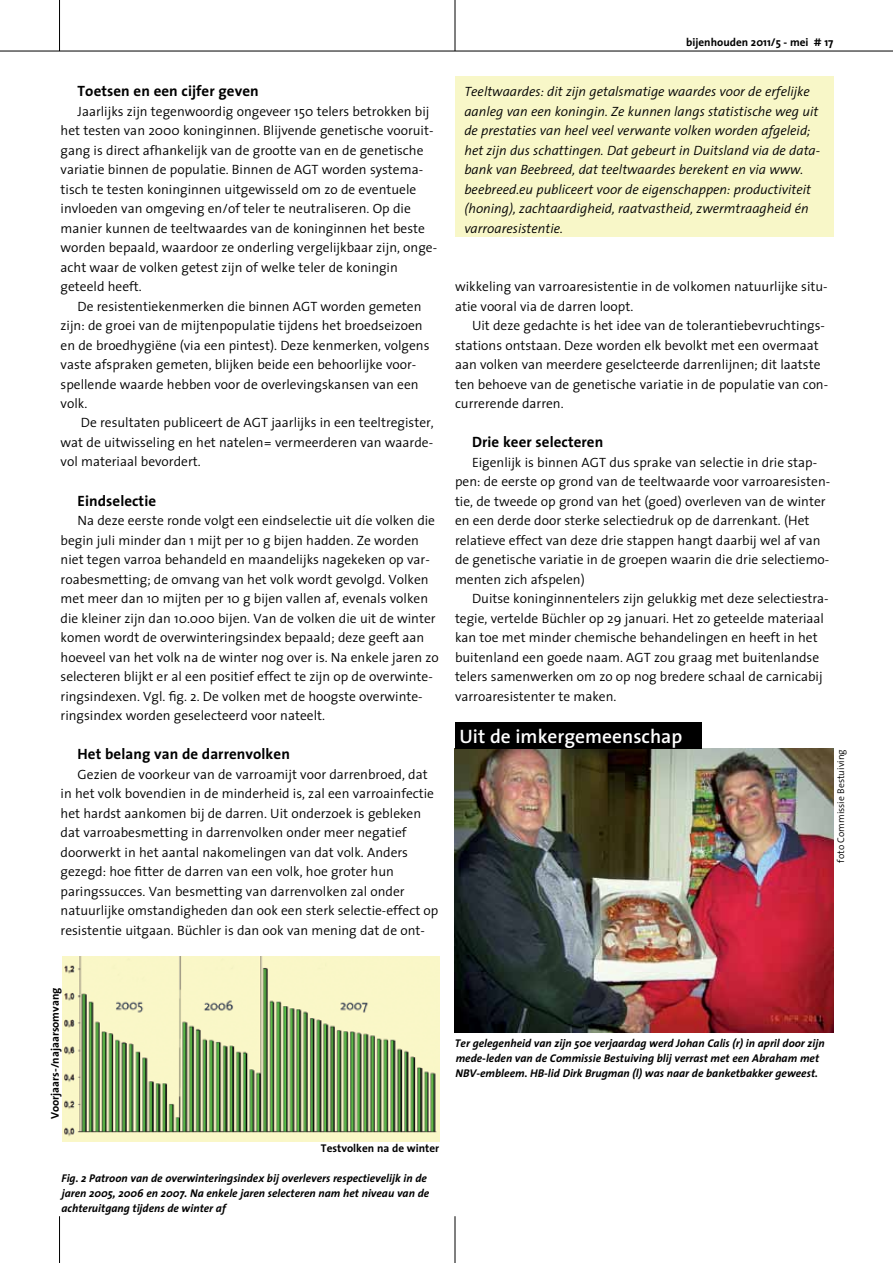
<style>
.page{position:relative;width:893px;height:1263px;background:#fff}
.page>*{position:absolute;margin:0;border:0;box-sizing:border-box;transform-origin:0 0}
.t1{font:600 19.5px "The Sans";color:#fff}
.t2{font:700 15px "The Sans";letter-spacing:.005em;color:#000}
.t3{font:300 13.5px/19.5px "The Sans";color:#000}
.t4{font:italic 300 13.5px/19.5px "The Sans";color:#000}
.t5{font:italic 700 11.25px/15px "The Sans";color:#000}
.t6{font:700 11.25px "The Sans";color:#000}
.t7{font:300 9.75px "The Sans";color:#000}
</style>
<div class="page">
<hr style="left:0;top:51px;width:893px;height:1px;background:#000">
<hr style="left:59px;top:0;width:1px;height:51px;background:#000">
<hr style="left:455px;top:0;width:1px;height:51px;background:#000">
<hr style="left:59px;top:1216px;width:1px;height:47px;background:#000">
<hr style="left:455px;top:1216px;width:1px;height:47px;background:#000">
<div style="left:455px;top:77px;width:379px;height:160px;background:#f8f7c8"></div>
<img style="left:63px;top:957px;width:376px;height:184px">
<img style="left:455px;top:749px;width:378px;height:283px">
<div style="left:455px;top:722px;width:246px;height:27px;background:#000"></div>
<p class="t2" style="left:78px;top:78px;width:183px">Toetsen en een cijfer geven</p>
<p class="t3" style="left:61px;top:101px;width:378px;text-indent:17px">Jaarlijks zijn tegenwoordig ongeveer 150 telers betrokken bij het testen van 2000 koninginnen. Blijvende genetische vooruit&shy;gang is direct afhankelijk van de grootte van en de genetische variatie binnen de populatie. Binnen de AGT worden systema&shy;tisch te testen koninginnen uitgewisseld om zo de eventuele invloeden van omgeving en/of teler te neutraliseren. Op die manier kunnen de teeltwaardes van de koninginnen het beste worden bepaald, waardoor ze onderling vergelijkbaar zijn, onge&shy;acht waar de volken getest zijn of welke teler de koningin geteeld heeft.</p>
<p class="t3" style="left:61px;top:296px;width:370px;text-indent:17px">De resistentiekenmerken die binnen AGT worden gemeten zijn: de groei van de mijtenpopulatie tijdens het broedseizoen en de broedhygiëne (via een pintest). Deze kenmerken, volgens vaste afspraken gemeten, blijken beide een behoorlijke voor&shy;spellende waarde hebben voor de overlevingskansen van een volk.</p>
<p class="t3" style="left:61px;top:413px;width:375px;text-align:justify;text-indent:20px">De resultaten publiceert de AGT jaarlijks in een teeltregister, wat de uitwisseling en het natelen= vermeerderen van waarde&shy;vol materiaal bevordert.</p>
<p class="t2" style="left:78px;top:488px;width:80px">Eindselectie</p>
<p class="t3" style="left:61px;top:510px;width:380px;text-indent:17px">Na deze eerste ronde volgt een eindselectie uit díe volken die begin juli minder dan 1 mijt per 10 g bijen hadden. Ze worden niet tegen varroa behandeld en maandelijks nagekeken op var&shy;roabesmetting; de omvang van het volk wordt gevolgd. Volken met meer dan 10 mijten per 10 g bijen vallen af, evenals volken die kleiner zijn dan 10.000 bijen. Van de volken die uit de winter komen wordt de overwinteringsindex bepaald; deze geeft aan hoeveel van het volk na de winter nog over is. Na enkele jaren zo selecteren blijkt er al een positief effect te zijn op de overwinte&shy;ringsindexen. Vgl. fig. 2. De volken met de hoogste overwinte&shy;ringsindex worden geselecteerd voor nateelt.</p>
<p class="t2" style="left:78px;top:741px;width:214px">Het belang van de darrenvolken</p>
<p class="t3" style="left:61px;top:764px;width:379px;text-indent:17px">Gezien de voorkeur van de varroamijt voor darrenbroed, dat in het volk bovendien in de minderheid is, zal een varroainfectie het hardst aankomen bij de darren. Uit onderzoek is gebleken dat varroabesmetting in darrenvolken onder meer negatief doorwerkt in het aantal nakomelingen van dat volk. Anders gezegd: hoe fitter de darren van een volk, hoe groter hun paringssucces. Van besmetting van darrenvolken zal onder natuurlijke omstandigheden dan ook een sterk selectie-effect op resistentie uitgaan. Büchler is dan ook van mening dat de ont-</p>
<p class="t6" style="left:686px;top:33px;width:149px">bijenhouden 2011/5 - mei # 17</p>
<p class="t4" style="left:464px;top:81px;width:357px">Teeltwaardes: dit zijn getalsmatige waardes voor de erfelijke aanleg van een koningin. Ze kunnen langs statistische weg uit de prestaties van heel veel verwante volken worden afgeleid; het zijn dus schattingen. Dat gebeurt in Duitsland via de data&shy;bank van Beebreed, dat teeltwaardes berekent en via www. beebreed.eu publiceert voor de eigenschappen: productiviteit (honing), zachtaardigheid, raatvastheid, zwermtraagheid én varroaresistentie.</p>
<p class="t3" style="left:455px;top:276px;width:374px">wikkeling van varroaresistentie in de volkomen natuurlijke situ&shy;atie vooral via de darren loopt.</p>
<p class="t3" style="left:455px;top:315px;width:375px;text-indent:17px">Uit deze gedachte is het idee van de tolerantiebevruchtings&shy;stations ontstaan. Deze worden elk bevolkt met een overmaat aan volken van meerdere geselcteerde darrenlijnen; dit laatste ten behoeve van de genetische variatie in de populatie van con&shy;currerende darren.</p>
<p class="t2" style="left:472px;top:429px;width:133px">Drie keer selecteren</p>
<p class="t3" style="left:455px;top:452px;width:377px;text-indent:17px">Eigenlijk is binnen AGT dus sprake van selectie in drie stap&shy;pen: de eerste op grond van de teeltwaarde voor varroaresisten&shy;tie, de tweede op grond van het (goed) overleven van de winter en een derde door sterke selectiedruk op de darrenkant. (Het relatieve effect van deze drie stappen hangt daarbij wel af van de genetische variatie in de groepen waarin die drie selectiemo&shy;menten zich afspelen)</p>
<p class="t3" style="left:455px;top:588px;width:375px;text-indent:17px">Duitse koninginnentelers zijn gelukkig met deze selectiestra&shy;tegie, vertelde Büchler op 29 januari. Het zo geteelde materiaal kan toe met minder chemische behandelingen en heeft in het buitenland een goede naam. AGT zou graag met buitenlandse telers samenwerken om zo op nog bredere schaal de carnicabij varroaresistenter te maken.</p>
<h1 class="t1" style="left:459px;top:720px;width:224px">Uit de imkergemeenschap</h1>
<p class="t7" style="left:833px;top:862px;width:115px;rotate:-90deg">foto Commissie Bestuiving</p>
<p class="t6" style="left:46px;top:1119px;width:133px;rotate:-90deg">Voorjaars-/najaarsomvang</p>
<p class="t6" style="left:321px;top:1138px;width:120px">Testvolken na de winter</p>
<p class="t5" style="left:62px;top:1171px;width:369px">Fig. 2 Patroon van de overwinteringsindex bij overlevers respectievelijk in de jaren 2005, 2006 en 2007. Na enkele jaren selecteren nam het niveau van de achteruitgang tijdens de winter af</p>
<p class="t5" style="left:455px;top:1035px;width:371px">Ter gelegenheid van zijn 50e verjaardag werd Johan Calis (r) in april door zijn mede-leden van de Commissie Bestuiving blij verrast met een Abraham met<br>NBV-embleem. HB-lid Dirk Brugman (l) was naar de banketbakker geweest.</p>
</div>
